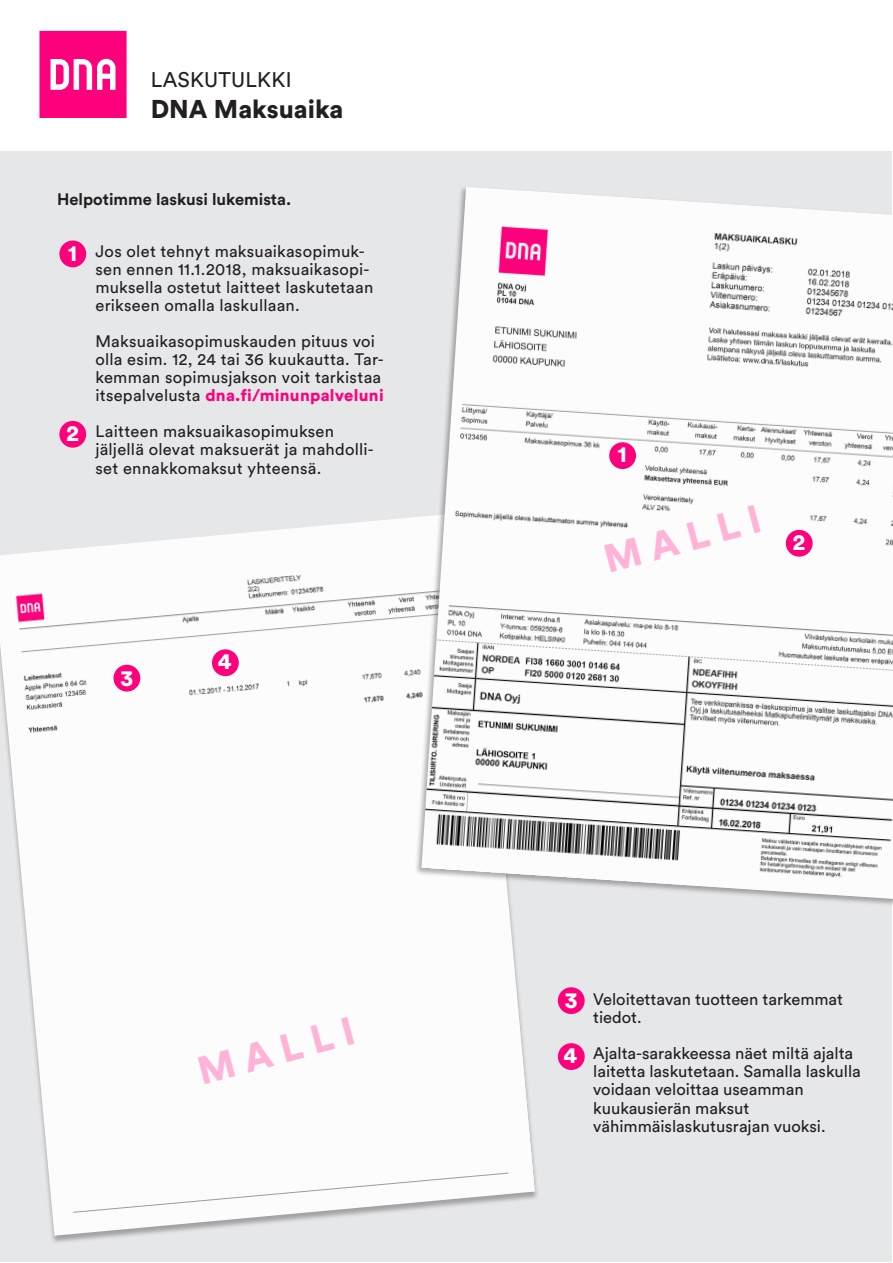
<style>
.page{position:relative;width:893px;height:1263px;background:#fff}
.page>*{position:absolute;margin:0;border:0;box-sizing:border-box;transform-origin:0 0}
.t1{font:900 39px "Circular Std";color:#ffb3d8}
.t2{font:900 25.5px "Circular Std";color:#231f20}
.t3{font:900 22.5px "Circular Std";color:#fff}
.t4{font:21px "Circular Std";letter-spacing:.01em;color:#231f20}
.t5{font:16.5px/18px "Circular Std";letter-spacing:.01em;color:#231f20}
.t6{font:700 16.5px "Circular Std";color:#231f20}
.s1{font-weight:900;color:#ff007d}
</style>
<div class="page">
<div style="left:1px;top:152px;width:891px;height:1110px;background:#e6e7e9"></div>
<div style="left:59px;top:240px;width:27px;height:27px;background:#ff007d;border-radius:50%"></div>
<div style="left:59px;top:421px;width:27px;height:27px;background:#ff007d;border-radius:50%"></div>
<div style="left:558px;top:987px;width:27px;height:27px;background:#ff007d;border-radius:50%"></div>
<div style="left:558px;top:1043px;width:27px;height:27px;background:#ff007d;border-radius:50%"></div>
<img style="left:0;top:512px;width:535px;height:724px">
<div style="left:114px;top:665px;width:26px;height:26px;background:#ff007d;border-radius:50%"></div>
<div style="left:212px;top:649px;width:27px;height:27px;background:#ff007d;border-radius:50%"></div>
<svg style="left:39px;top:31px;width:88px;height:87px;background:#ff2891"></svg>
<div style="left:414px;top:186px;width:479px;height:721px;background:#231f20;opacity:.35"></div>
<img style="left:421px;top:187px;width:472px;height:712px">
<div style="left:609px;top:442px;width:27px;height:27px;background:#ff007d;border-radius:50%"></div>
<div style="left:786px;top:530px;width:27px;height:27px;background:#ff007d;border-radius:50%"></div>
<p class="t4" style="left:151px;top:67px;width:142px">LASKUTULKKI</p>
<p class="t2" style="left:151px;top:92px;width:194px">DNA Maksuaika</p>
<p class="t6" style="left:57px;top:188px;width:236px">Helpotimme laskusi lukemista.</p>
<p class="t3" style="left:68px;top:238px;width:11px">1</p>
<p class="t3" style="left:66px;top:418px;width:14px">2</p>
<p class="t5" style="left:95px;top:242px;width:279px">Jos olet tehnyt maksuaikasopimuk&shy;sen ennen 11.1.2018, maksuaikasopi&shy;muksella ostetut laitteet laskutetaan erikseen omalla laskullaan.</p>
<p class="t5" style="left:95px;top:332px;width:290px">Maksuaikasopimuskauden pituus voi olla esim. 12, 24 tai 36 kuukautta. Tar&shy;kemman sopimusjakson voit tarkistaa itsepalvelusta <span class="s1">dna.fi/minunpalveluni</span></p>
<p class="t5" style="left:95px;top:422px;width:280px">Laitteen maksuaikasopimuksen jäljellä olevat maksuerät ja mahdolli-</p>
<p class="t5" style="left:95px;top:459px;width:227px">set ennakkomaksut yhteensä.</p>
<p class="t3" style="left:121px;top:663px;width:14px">3</p>
<p class="t3" style="left:218px;top:646px;width:15px">4</p>
<p class="t1" style="left:192px;top:1046px;width:162px;rotate:-15deg">M A L L I</p>
<p class="t3" style="left:617px;top:440px;width:11px">1</p>
<p class="t1" style="left:598px;top:534px;width:162px;rotate:-15deg">M A L L I</p>
<p class="t3" style="left:793px;top:527px;width:14px">2</p>
<p class="t3" style="left:565px;top:985px;width:14px">3</p>
<p class="t3" style="left:564px;top:1040px;width:15px">4</p>
<p class="t5" style="left:593px;top:990px;width:251px">Veloitettavan tuotteen tarkemmat</p>
<p class="t5" style="left:593px;top:999px;width:261px;line-height:36px">tiedot.<br>Ajalta-sarakkeessa näet miltä ajalta</p>
<p class="t5" style="left:593px;top:1062px;width:269px">laitetta laskutetaan. Samalla laskulla voidaan veloittaa useamman</p>
<p class="t5" style="left:593px;top:1098px;width:158px">kuukausierän maksut</p>
<p class="t5" style="left:593px;top:1116px;width:234px">vähimmäislaskutusrajan vuoksi.</p>
</div>
